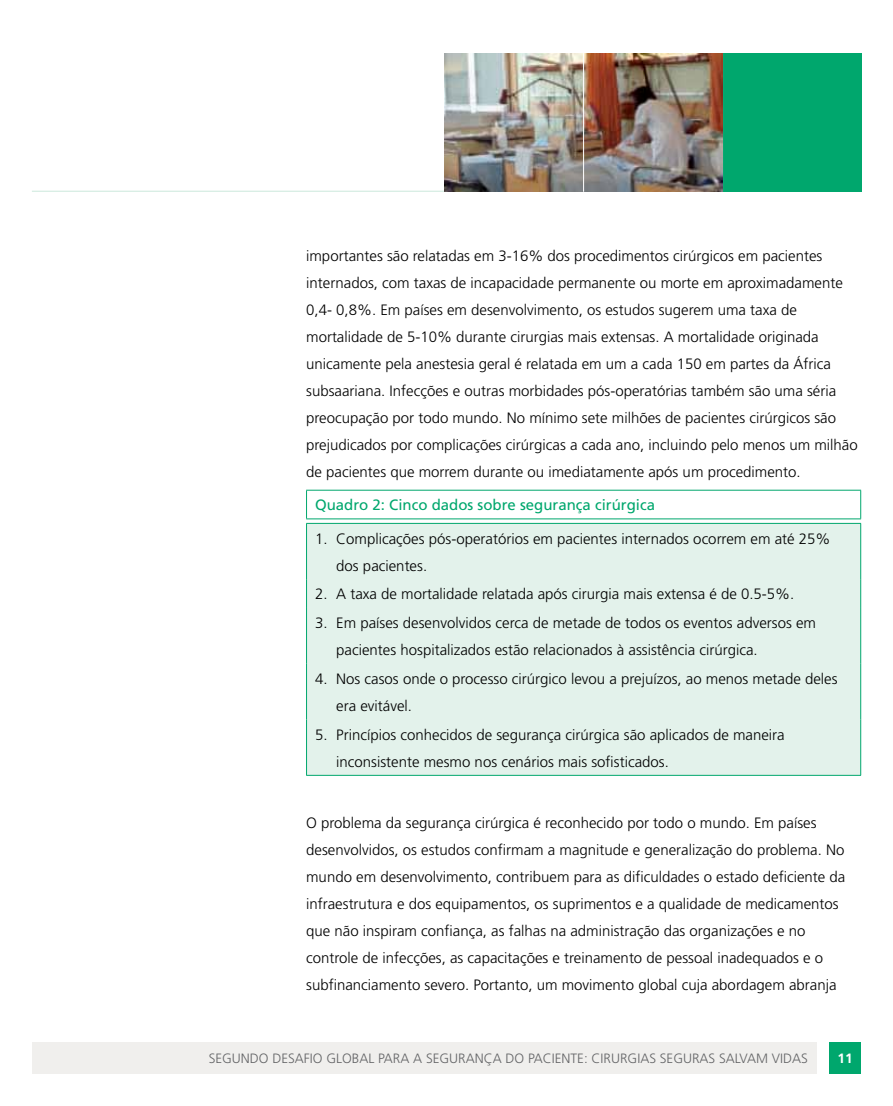
<style>
.page{position:relative;width:893px;height:1106px;background:#fff}
.page>*{position:absolute;margin:0;border:0;box-sizing:border-box;transform-origin:0 0}
.t1{font:300 15px/27px "Frutiger";color:#000}
.t2{font:15px "Frutiger";color:#00a76d}
.t3{font:300 13.5px "Frutiger";color:#636466}
.t4{font:700 13.5px "Frutiger";color:#fff}
</style>
<div class="page">
<div style="left:32px;top:1041px;width:784px;height:32px;background:#f0efed"></div>
<div style="left:829px;top:1041px;width:32px;height:32px;background:#00a76d"></div>
<hr style="left:32px;top:191px;width:829px;height:1px;background:#cbe8db">
<div style="left:723px;top:53px;width:138px;height:138px;background:#00a76d"></div>
<hr style="left:722px;top:53px;width:1px;height:139px;background:#fff">
<img style="left:445px;top:53px;width:278px;height:138px">
<div style="left:307px;top:524px;width:553px;height:251px;background:#e3f2eb"></div>
<svg style="left:306px;top:490px;width:555px;height:33px"></svg>
<hr style="left:306px;top:518px;width:555px;height:1px;background:#00a76d">
<svg style="left:306px;top:579px;width:1px;height:29px"></svg>
<svg style="left:860px;top:579px;width:1px;height:29px"></svg>
<hr style="left:306px;top:608px;width:1px;height:55px;background:#00a76d">
<hr style="left:860px;top:608px;width:1px;height:55px;background:#00a76d">
<hr style="left:306px;top:663px;width:1px;height:56px;background:#00a76d">
<hr style="left:860px;top:663px;width:1px;height:56px;background:#00a76d">
<hr style="left:306px;top:719px;width:1px;height:56px;background:#00a76d">
<hr style="left:860px;top:719px;width:1px;height:56px;background:#00a76d">
<hr style="left:306px;top:775px;width:555px;height:1px;background:#00a76d">
<hr style="left:306px;top:523px;width:555px;height:1px;background:#00a76d">
<hr style="left:306px;top:524px;width:1px;height:55px;background:#00a76d">
<hr style="left:860px;top:524px;width:1px;height:55px;background:#00a76d">
<hr style="left:583px;top:53px;width:1px;height:139px;background:#fff">
<p class="t1" style="left:306px;top:242px;width:553px">importantes são relatadas em 3-16% dos procedimentos cirúrgicos em pacientes internados, com taxas de incapacidade permanente ou morte em aproximadamente 0,4- 0,8%. Em países em desenvolvimento, os estudos sugerem uma taxa de mortalidade de 5-10% durante cirurgias mais extensas. A mortalidade originada unicamente pela anestesia geral é relatada em um a cada 150 em partes da África subsaariana. Infecções e outras morbidades pós-operatórias também são uma séria preocupação por todo mundo. No mínimo sete milhões de pacientes cirúrgicos são prejudicados por complicações cirúrgicas a cada ano, incluindo pelo menos um milhão de pacientes que morrem durante ou imediatamente após um procedimento.</p>
<p class="t2" style="left:315px;top:496px;width:342px">Quadro 2: Cinco dados sobre segurança cirúrgica</p>
<p class="t1" style="left:336px;top:525px;width:496px;text-indent:-21px">1. Complicações pós-operatórios em pacientes internados ocorrem em até 25% dos pacientes.</p>
<p class="t1" style="left:315px;top:580px;width:481px">2. A taxa de mortalidade relatada após cirurgia mais extensa é de 0.5-5%.</p>
<p class="t1" style="left:336px;top:609px;width:481px;text-indent:-21px">3. Em países desenvolvidos cerca de metade de todos os eventos adversos em pacientes hospitalizados estão relacionados à assistência cirúrgica.</p>
<p class="t1" style="left:336px;top:665px;width:503px;text-indent:-21px">4. Nos casos onde o processo cirúrgico levou a prejuízos, ao menos metade deles era evitável.</p>
<p class="t1" style="left:336px;top:721px;width:450px;text-indent:-21px">5. Princípios conhecidos de segurança cirúrgica são aplicados de maneira inconsistente mesmo nos cenários mais sofisticados.</p>
<p class="t1" style="left:306px;top:809px;width:541px">O problema da segurança cirúrgica é reconhecido por todo o mundo. Em países desenvolvidos, os estudos confirmam a magnitude e generalização do problema. No mundo em desenvolvimento, contribuem para as dificuldades o estado deficiente da infraestrutura e dos equipamentos, os suprimentos e a qualidade de medicamentos que não inspiram confiança, as falhas na administração das organizações e no controle de infecções, as capacitações e treinamento de pessoal inadequados e o subfinanciamento severo. Portanto, um movimento global cuja abordagem abranja</p>
<p class="t3" style="left:209px;top:1050px;width:601px">SEGUNDO DESAFIO GLOBAL PARA A SEGURANÇA DO PACIENTE: CIRURGIAS SEGURAS SALVAM VIDAS</p>
<p class="t4" style="left:838px;top:1050px;width:17px">11</p>
</div>
